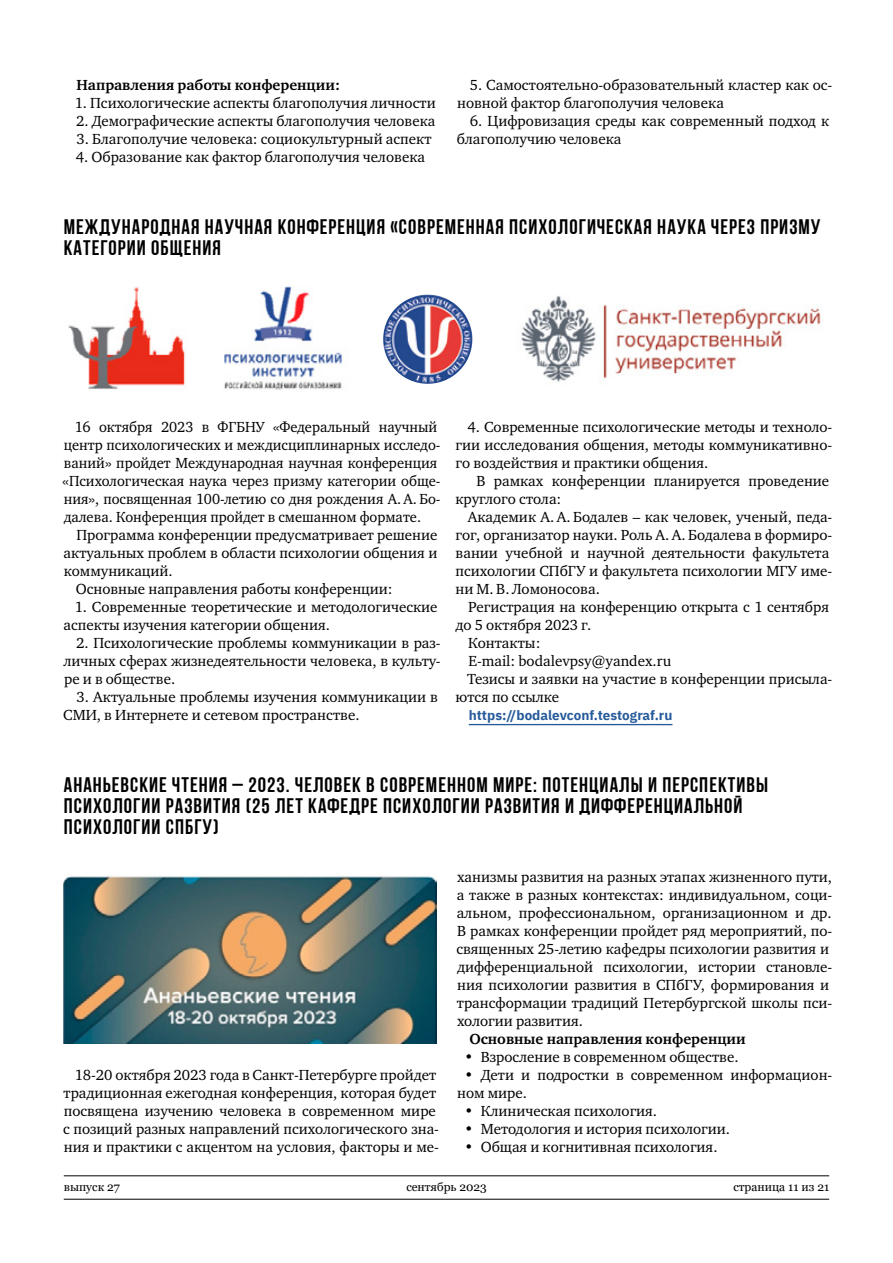
<style>
.page{position:relative;width:893px;height:1263px;background:#fff}
.page>*{position:absolute;margin:0;border:0;box-sizing:border-box;transform-origin:0 0}
.Заголовок_3{font:21px/21px "Bebas Neue Cyrillic";letter-spacing:.05em;color:#000}
.Text{font:15px/18px "Charter ITC";color:#000}
.Text-2{font:700 15px "Charter ITC";color:#000}
.Text-3{font:700 13.5px "IBM Plex Sans";color:#275b9b}
.t1{font:12px "Georgia";color:#000}
</style>
<div class="page">
<hr style="left:64px;top:1175px;width:765px;height:1px;background:#000">
<hr style="left:64px;top:1199px;width:765px;height:1px;background:#000">
<hr style="left:469px;top:724px;width:203px;height:1px;background:#275b9b">
<img style="left:389px;top:295px;width:36px;height:22px">
<img style="left:68px;top:287px;width:118px;height:103px">
<img style="left:224px;top:286px;width:118px;height:104px">
<img style="left:521px;top:296px;width:302px;height:86px">
<img style="left:64px;top:876px;width:373px;height:167px">
<p class="Text-2" style="left:77px;top:76px;width:265px">Направления работы конференции:</p>
<p class="Text" style="left:75px;top:94px;width:362px">1. Психологические аспекты благополучия личности</p>
<p class="Text" style="left:76px;top:112px;width:361px">2. Демографические аспекты благополучия человека</p>
<p class="Text" style="left:77px;top:130px;width:357px">3. Благополучие человека: социокультурный аспект</p>
<p class="Text" style="left:76px;top:148px;width:351px">4. Образование как фактор благополучия человека</p>
<p class="Text" style="left:457px;top:76px;width:377px;text-indent:13px">5. Самостоятельно-образовательный кластер как ос&shy;новной фактор благополучия человека</p>
<p class="Text" style="left:457px;top:112px;width:374px;text-indent:13px">6. Цифровизация среды как современный подход к благополучию человека</p>
<p class="Заголовок_3" style="left:64px;top:216px;width:758px">МЕЖДУНАРОДНАЯ НАУЧНАЯ КОНФЕРЕНЦИЯ «СОВРЕМЕННАЯ ПСИХОЛОГИЧЕСКАЯ НАУКА ЧЕРЕЗ ПРИЗМУ<br>КАТЕГОРИИ ОБЩЕНИЯ</p>
<p class="Text" style="left:63px;top:418px;width:379px;text-indent:12px">16 октября 2023 в ФГБНУ «Федеральный научный центр психологических и междисциплинарных исследо&shy;ваний» пройдет Международная научная конференция «Психологическая наука через призму категории обще&shy;ния», посвященная 100-летию со дня рождения А. А. Бо&shy;далева. Конференция пройдет в смешанном формате.</p>
<p class="Text" style="left:63px;top:526px;width:376px;text-align:justify;text-indent:13px">Программа конференции предусматривает решение актуальных проблем в области психологии общения и коммуникаций.</p>
<p class="Text" style="left:76px;top:580px;width:318px">Основные направления работы конференции:</p>
<p class="Text" style="left:63px;top:598px;width:376px;text-indent:11px">1. Современные теоретические и методологические аспекты изучения категории общения.</p>
<p class="Text" style="left:64px;top:634px;width:378px;text-align:justify;text-indent:12px">2. Психологические проблемы коммуникации в раз&shy;личных сферах жизнедеятельности человека, в культу&shy;ре и в обществе.</p>
<p class="Text" style="left:63px;top:688px;width:376px;text-indent:13px">3. Актуальные проблемы изучения коммуникации в<br>СМИ, в Интернете и сетевом пространстве.</p>
<p class="Text" style="left:455px;top:418px;width:378px;text-align:justify;text-indent:12px">4. Современные психологические методы и техноло&shy;гии исследования общения, методы коммуникативно&shy;го воздействия и практики общения.</p>
<p class="Text" style="left:455px;top:472px;width:375px;text-indent:21px">В рамках конференции планируется проведение круглого стола:</p>
<p class="Text" style="left:455px;top:508px;width:378px;text-indent:12px">Академик А. А. Бодалев – как человек, ученый, педа&shy;гог, организатор науки. Роль А. А. Бодалева в формиро&shy;вании учебной и научной деятельности факультета психологии СПбГУ и факультета психологии МГУ име&shy;ни М. В. Ломоносова.</p>
<p class="Text" style="left:456px;top:598px;width:375px;text-indent:12px">Регистрация на конференцию открыта с 1 сентября до 5 октября 2023 г.</p>
<p class="Text" style="left:468px;top:634px;width:74px">Контакты:</p>
<p class="Text" style="left:468px;top:652px;width:205px">E-mail: bodalevpsy@yandex.ru</p>
<p class="Text" style="left:455px;top:670px;width:378px;text-indent:12px">Тезисы и заявки на участие в конференции присыла&shy;ются по ссылке</p>
<p class="Text-3" style="left:469px;top:704px;width:205px">https://bodalevconf.testograf.ru</p>
<p class="Заголовок_3" style="left:64px;top:774px;width:706px">АНАНЬЕВСКИЕ ЧТЕНИЯ – 2023. ЧЕЛОВЕК В СОВРЕМЕННОМ МИРЕ: ПОТЕНЦИАЛЫ И ПЕРСПЕКТИВЫ<br>ПСИХОЛОГИИ РАЗВИТИЯ (25 ЛЕТ КАФЕДРЕ ПСИХОЛОГИИ РАЗВИТИЯ И ДИФФЕРЕНЦИАЛЬНОЙ<br>ПСИХОЛОГИИ СПБГУ)</p>
<p class="Text" style="left:63px;top:1066px;width:377px;text-align:center">18-20 октября 2023 года в Санкт-Петербурге пройдет традиционная ежегодная конференция, которая будет посвящена изучению человека в современном мире с позиций разных направлений психологического зна&shy;ния и практики с акцентом на условия, факторы и ме-</p>
<p class="Text" style="left:456px;top:868px;width:377px">ханизмы развития на разных этапах жизненного пути, а также в разных контекстах: индивидуальном, соци&shy;альном, профессиональном, организационном и др.<br>В рамках конференции пройдет ряд мероприятий, по&shy;священных 25-летию кафедры психологии развития и дифференциальной психологии, истории становле&shy;ния психологии развития в СПбГУ, формирования и трансформации традиций Петербургской школы пси&shy;хологии развития.</p>
<p class="Text-2" style="left:469px;top:1030px;width:278px">Основные направления конференции</p>
<p class="Text" style="left:464px;top:1048px;width:276px">• Взросление в современном обществе.</p>
<p class="Text" style="left:457px;top:1066px;width:377px;text-indent:7px">• Дети и подростки в современном информацион&shy;ном мире.</p>
<p class="Text" style="left:464px;top:1102px;width:194px">• Клиническая психология.</p>
<p class="Text" style="left:464px;top:1120px;width:267px">• Методология и история психологии.</p>
<p class="Text" style="left:464px;top:1138px;width:255px">• Общая и когнитивная психология.</p>
<p class="t1" style="left:64px;top:1179px;width:58px">выпуск 27</p>
<p class="t1" style="left:406px;top:1179px;width:82px">сентябрь 2023</p>
<p class="t1" style="left:733px;top:1179px;width:97px">страница 11 из 21</p>
</div>
